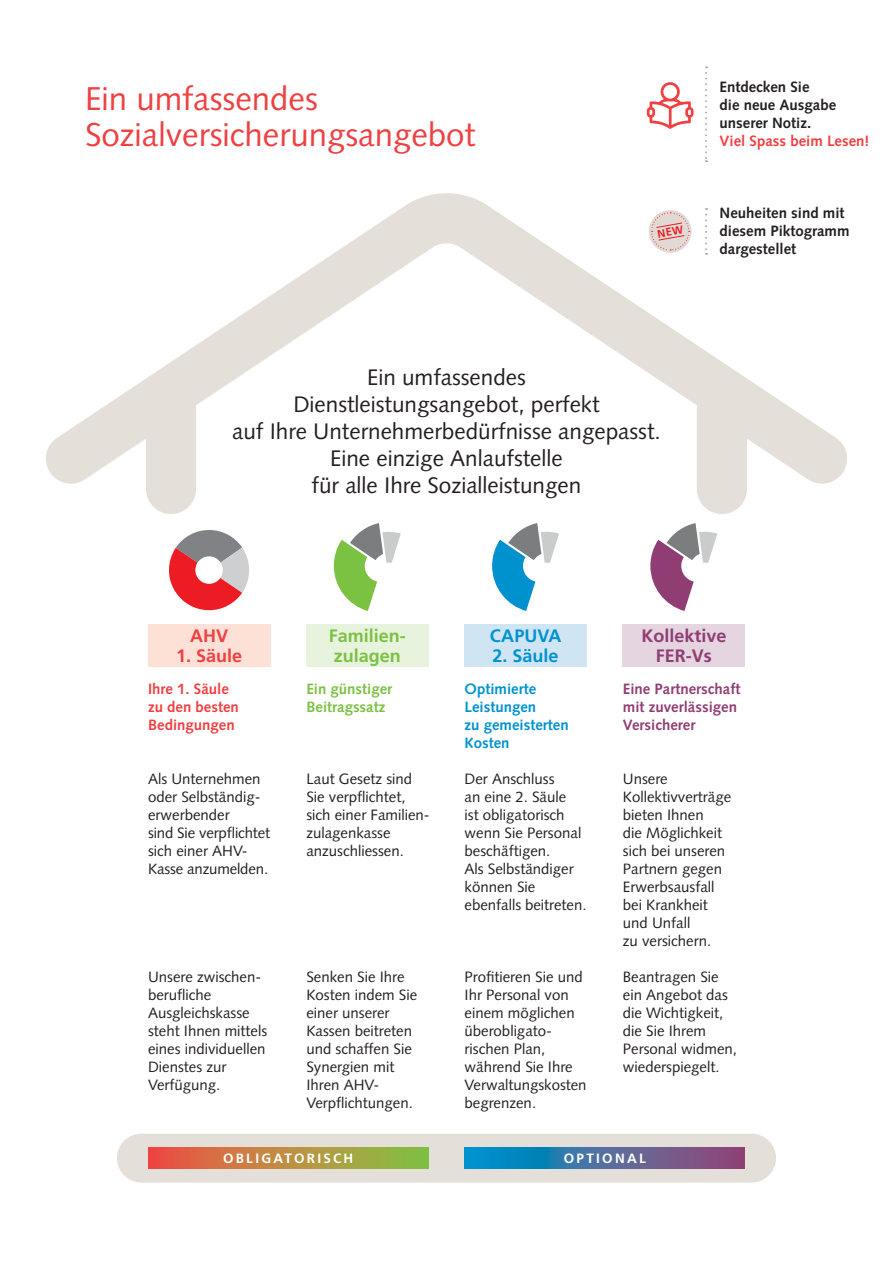
<style>
.page{position:relative;width:893px;height:1263px;background:#fff}
.page>*{position:absolute;margin:0;border:0;box-sizing:border-box;transform-origin:0 0}
.t1{font:33px/36px "Syntax LT Std";color:#ef4042}
.t2{font:22.5px/27px "Syntax LT Std";color:#231f20;text-align:center}
.t3{font:700 18px/19.5px "Frutiger LT Std";color:#903d74;text-align:center}
.t4{font:700 18px/19.5px "Frutiger LT Std";color:#7bc142}
.t5{font:700 18px "Frutiger LT Std";color:#0092cf}
.t6{font:700 18px "Frutiger LT Std";color:#ef4042}
.t7{font:15px/18px "Syntax LT Std";color:#231f20}
.t8{font:700 15px/18px "Syntax LT Std";color:#231f20}
.t9{font:700 15px/18px "Syntax LT Std";color:#ef4042}
.t10{font:700 15px/18px "Syntax LT Std";color:#903d74}
.t11{font:700 15px/18px "Syntax LT Std";color:#0092cf}
.t12{font:700 15px/18px "Syntax LT Std";color:#7bc142}
.t13{font:700 13.5px "Frutiger LT Std";letter-spacing:.165em;color:#fff}
</style>
<div class="page">
<div style="left:117px;top:1134px;width:659px;height:48px;background:#e5dfda;border-radius:24px"></div>
<svg style="left:46px;top:193px;width:801px;height:321px"></svg>
<div style="left:148px;top:1147px;width:280px;height:22px;background:linear-gradient(to right,#f34f44,#84c642)"></div>
<svg style="left:465px;top:1147px;width:280px;height:22px;background:#476da0"></svg>
<svg style="left:647px;top:82px;width:47px;height:47px"></svg>
<svg style="left:705px;top:66px;width:2px;height:96px"></svg>
<svg style="left:705px;top:208px;width:2px;height:47px"></svg>
<div style="left:649px;top:210px;width:42px;height:43px;background:#e0d9d4;border-radius:50%"></div>
<div style="left:465px;top:624px;width:122px;height:42px;background:#d0e5f4"></div>
<div style="left:623px;top:624px;width:122px;height:42px;background:#e4d5e0"></div>
<svg style="left:492px;top:523px;width:67px;height:88px"></svg>
<svg style="left:650px;top:523px;width:67px;height:88px"></svg>
<div style="left:306px;top:624px;width:122px;height:42px;background:#e8f3de"></div>
<svg style="left:334px;top:523px;width:67px;height:88px"></svg>
<div style="left:148px;top:624px;width:122px;height:42px;background:#fde0d6"></div>
<svg style="left:169px;top:530px;width:80px;height:80px"></svg>
<svg style="left:651px;top:212px;width:39px;height:39px"></svg>
<h1 class="t1" style="left:85px;top:82px;width:392px">Ein umfassendes<br>Sozialversicherungsangebot</h1>
<h2 class="t2" style="left:232px;top:365px;width:430px">Ein umfassendes<br>Dienstleistungsangebot, perfekt<br>auf Ihre Unternehmerbedürfnisse angepasst.<br>Eine einzige Anlaufstelle<br>für alle Ihre Sozialleistungen</h2>
<p class="t8" style="left:720px;top:79px;width:118px">Entdecken Sie<br>die neue Ausgabe unserer Notiz.</p>
<p class="t9" style="left:720px;top:133px;width:151px">Viel Spass beim Lesen!</p>
<p class="t8" style="left:720px;top:205px;width:131px">Neuheiten sind mit diesem Piktogramm dargestellet</p>
<p class="t6" style="left:190px;top:627px;width:39px">AHV</p>
<p class="t6" style="left:176px;top:647px;width:68px">1. Säule</p>
<p class="t9" style="left:148px;top:681px;width:92px">Ihre 1. Säule zu den besten<br>Bedingungen</p>
<p class="t7" style="left:148px;top:771px;width:124px">Als Unternehmen oder Selbständig&shy;erwerbender<br>sind Sie verpflichtet sich einer AHV-<br>Kasse anzumelden.</p>
<p class="t7" style="left:148px;top:969px;width:121px">Unsere zwischen&shy;berufliche<br>Ausgleichskasse steht Ihnen mittels eines individuellen<br>Dienstes zur<br>Verfügung.</p>
<p class="t4" style="left:329px;top:627px;width:79px">Familien&shy;zulagen</p>
<p class="t5" style="left:490px;top:627px;width:73px">CAPUVA</p>
<p class="t5" style="left:493px;top:647px;width:68px">2. Säule</p>
<p class="t12" style="left:306px;top:681px;width:87px">Ein günstiger<br>Beitragssatz</p>
<p class="t7" style="left:306px;top:771px;width:125px">Laut Gesetz sind<br>Sie verpflichtet, sich einer Familien&shy;zulagenkasse anzuschliessen.</p>
<p class="t11" style="left:465px;top:681px;width:106px">Optimierte<br>Leistungen<br>zu gemeisterten<br>Kosten</p>
<p class="t7" style="left:465px;top:771px;width:123px">Der Anschluss<br>an eine 2. Säule<br>ist obligatorisch wenn Sie Personal beschäftigen.<br>Als Selbständiger können Sie ebenfalls beitreten.</p>
<p class="t7" style="left:306px;top:969px;width:112px">Senken Sie Ihre<br>Kosten indem Sie einer unserer<br>Kassen beitreten und schaffen Sie<br>Synergien mit<br>Ihren AHV-<br>Verpflichtungen.</p>
<p class="t7" style="left:465px;top:969px;width:124px">Profitieren Sie und<br>Ihr Personal von einem möglichen überobligato&shy;rischen Plan, während Sie Ihre<br>Verwaltungskosten begrenzen.</p>
<p class="t3" style="left:641px;top:627px;width:87px">Kollektive<br>FER-Vs</p>
<p class="t10" style="left:623px;top:681px;width:119px">Eine Partnerschaft mit zuverlässigen<br>Versicherer</p>
<p class="t7" style="left:623px;top:771px;width:110px">Unsere<br>Kollektivverträge bieten Ihnen<br>die Möglichkeit sich bei unseren<br>Partnern gegen<br>Erwerbsausfall bei Krankheit und Unfall<br>zu versichern.</p>
<p class="t7" style="left:623px;top:969px;width:116px">Beantragen Sie ein Angebot das die Wichtigkeit, die Sie Ihrem<br>Personal widmen, wiederspiegelt.</p>
<p class="t13" style="left:223px;top:1152px;width:132px">OBLIGATORISCH</p>
<p class="t13" style="left:564px;top:1152px;width:84px">OPTIONAL</p>
</div>
